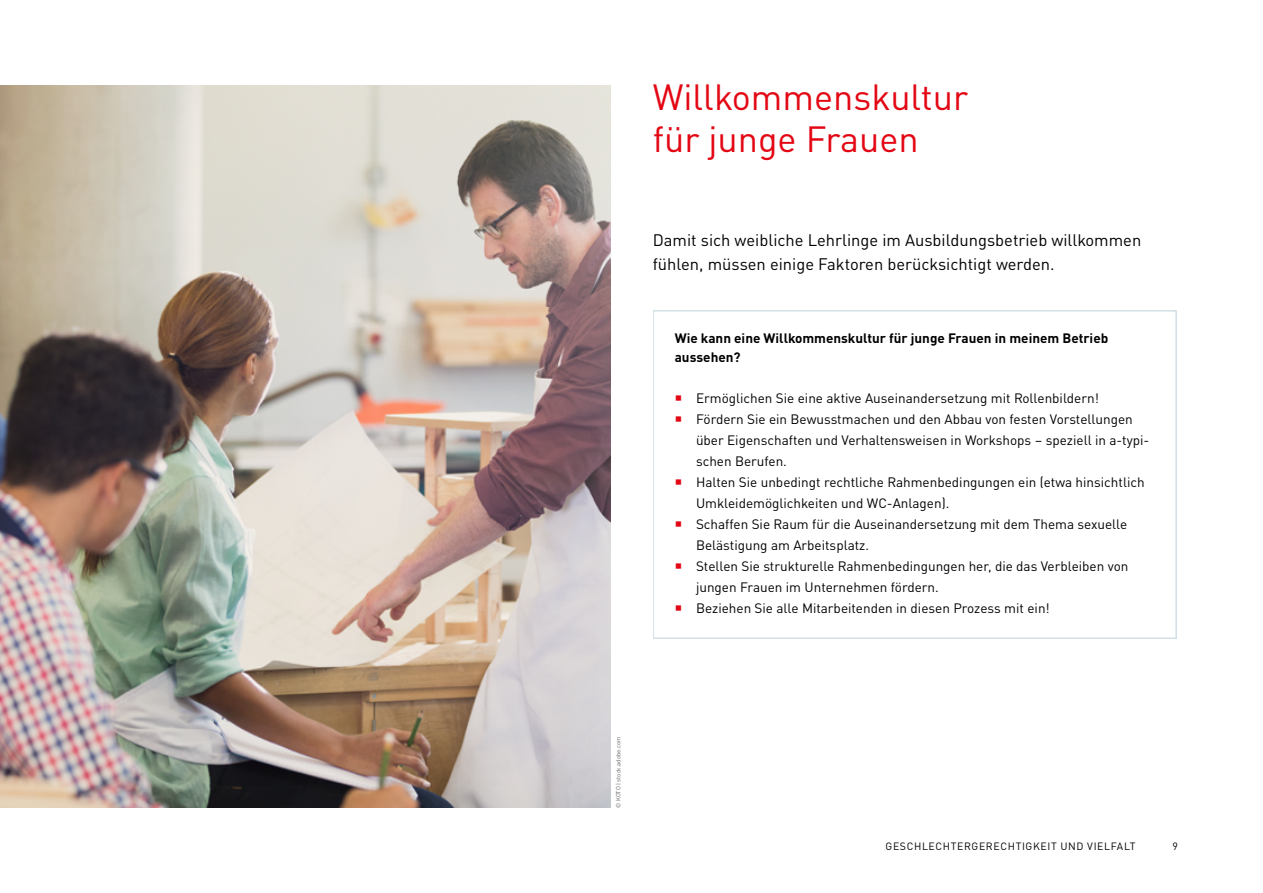
<style>
.page{position:relative;width:1263px;height:893px;background:#fff}
.page>*{position:absolute;margin:0;border:0;box-sizing:border-box;transform-origin:0 0}
.H1-Headline_24_28{font:36px/42px "DIN Pro";color:#e30613}
.p_-_Lauftext_linksbündig_11_16{font:16.5px/24px "DIN Pro";color:#000}
.p_-_Aufzählung_Kasten{font:13.5px/21px "DIN Pro";color:#000}
.p_-_Lauftext_linksbündig_9_13{font:700 13.5px/19.5px "DIN Pro";color:#000}
.t1{font:10.5px "DIN Pro";letter-spacing:.06em;color:#000}
.p_-_Copyright_4_8{font:6px "DIN Pro";color:#646363}
</style>
<div class="page">
<div style="left:653px;top:311px;width:523px;height:327px;border:2px solid #d3e0e6"></div>
<img style="left:0;top:85px;width:610px;height:723px">
<h1 class="H1-Headline_24_28" style="left:653px;top:73px;width:317px">Willkommenskultur für junge Frauen</h1>
<p class="p_-_Lauftext_linksbündig_11_16" style="left:653px;top:227px;width:490px">Damit sich weibliche Lehrlinge im Ausbildungsbetrieb willkommen fühlen, müssen einige Faktoren berücksichtigt werden.</p>
<p class="p_-_Lauftext_linksbündig_9_13" style="left:675px;top:327px;width:435px">Wie kann eine Willkommenskultur für junge Frauen in meinem Betrieb aussehen?</p>
<p class="p_-_Aufzählung_Kasten" style="left:696px;top:386px;width:404px">Ermöglichen Sie eine aktive Auseinandersetzung mit Rollenbildern!</p>
<p class="p_-_Aufzählung_Kasten" style="left:696px;top:407px;width:455px">Fördern Sie ein Bewusstmachen und den Abbau von festen Vorstellungen über Eigenschaften und Verhaltensweisen in Workshops – speziell in a-typi&shy;schen Berufen.</p>
<p class="p_-_Aufzählung_Kasten" style="left:696px;top:470px;width:450px">Halten Sie unbedingt rechtliche Rahmenbedingungen ein (etwa hinsichtlich<br>Umkleidemöglichkeiten und WC-Anlagen).</p>
<p class="p_-_Aufzählung_Kasten" style="left:696px;top:512px;width:433px">Schaffen Sie Raum für die Auseinandersetzung mit dem Thema sexuelle<br>Belästigung am Arbeitsplatz.</p>
<p class="p_-_Aufzählung_Kasten" style="left:696px;top:554px;width:434px">Stellen Sie strukturelle Rahmenbedingungen her, die das Verbleiben von jungen Frauen im Unternehmen fördern.</p>
<p class="p_-_Aufzählung_Kasten" style="left:696px;top:596px;width:355px">Beziehen Sie alle Mitarbeitenden in diesen Prozess mit ein!</p>
<p class="p_-_Copyright_4_8" style="left:614px;top:808px;width:73px;rotate:-90deg">© KOTO | stock.adobe.com</p>
<p class="t1" style="left:885px;top:839px;width:251px">GESCHLECHTERGERECHTIGKEIT UND VIELFALT</p>
<p class="t1" style="left:1172px;top:838px;width:7px">9</p>
</div>
